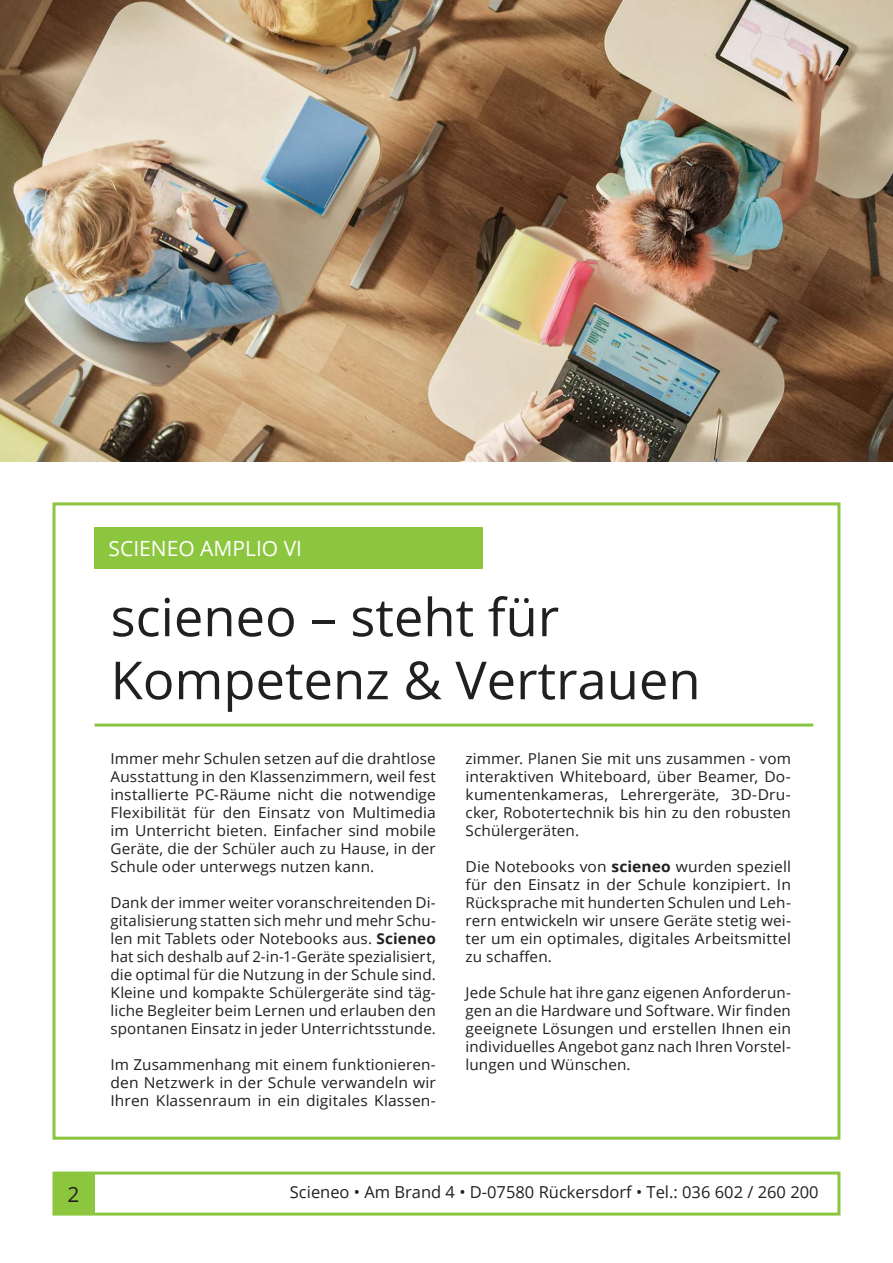
<style>
.page{position:relative;width:893px;height:1263px;background:#fff}
.page>*{position:absolute;margin:0;border:0;box-sizing:border-box;transform-origin:0 0}
.t1{font:52.5px/63px "Open Sans";color:#221f1f}
.t2{font:21px "Open Sans";color:#fff}
.t3{font:21px "Open Sans";color:#221f1f}
.t4{font:16.5px "Open Sans";color:#221f1f}
.t5{font:15px/18px "Open Sans";letter-spacing:.005em;color:#221f1f;text-align:justify}
.t6{font:15px/18px "Open Sans";letter-spacing:.005em;color:#221f1f;text-align:justify;scale:1.04 1}
.s1{font-weight:700}
</style>
<div class="page">
<div style="left:53px;top:1171px;width:787px;height:44px;border:3px solid #8cc63e"></div>
<div style="left:54px;top:1173px;width:41px;height:41px;background:#8cc63e"></div>
<img style="left:0;top:0;width:893px;height:461px">
<div style="left:53px;top:502px;width:787px;height:638px;border:3px solid #8cc63e"></div>
<div style="left:95px;top:527px;width:388px;height:41px;background:#8cc63e"></div>
<hr style="left:95px;top:723px;width:718px;height:3px;background:#89c544">
<h2 class="t2" style="left:109px;top:540px;width:195px">SCIENEO AMPLIO VI</h2>
<h1 class="t1" style="left:111px;top:591px;width:591px">scieneo – steht für<br>Kompetenz &amp; Vertrauen</h1>
<p class="t5" style="left:111px;top:751px;width:327px">Immer mehr Schulen setzen auf die drahtlose Ausstattung in den Klassenzimmern, weil fest installierte PC-Räume nicht die notwendige Flexibilität für den Einsatz von Multimedia im Unterricht bieten. Einfacher sind mobile Geräte, die der Schüler auch zu Hause, in der Schule oder unterwegs nutzen kann.</p>
<p class="t5" style="left:111px;top:895px;width:327px">Dank der immer weiter voranschreitenden Di&shy;gitalisierung statten sich mehr und mehr Schu&shy;len mit Tablets oder Notebooks aus. <span class="s1">Scieneo </span>hat sich deshalb auf 2-in-1-Geräte spezialisiert, die optimal für die Nutzung in der Schule sind.<br>Kleine und kompakte Schülergeräte sind täg&shy;liche Begleiter beim Lernen und erlauben den spontanen Einsatz in jeder Unterrichtsstunde.</p>
<p class="t5" style="left:111px;top:1057px;width:327px">Im Zusammenhang mit einem funktionieren&shy;den Netzwerk in der Schule verwandeln wir Ihren Klassenraum in ein digitales Klassen-</p>
<p class="t5" style="left:466px;top:751px;width:327px">zimmer. Planen Sie mit uns zusammen - vom interaktiven Whiteboard, über Beamer, Do&shy;kumentenkameras, Lehrergeräte, 3D-Dru&shy;cker, Robotertechnik bis hin zu den robusten Schülergeräten.</p>
<p class="t6" style="left:466px;top:859px;width:314px">Die Notebooks von <span class="s1">scieneo</span> wurden speziell für den Einsatz in der Schule konzipiert. In Rücksprache mit hunderten Schulen und Leh&shy;rern entwickeln wir unsere Geräte stetig wei&shy;ter um ein optimales, digitales Arbeitsmittel zu schaffen.</p>
<p class="t5" style="left:466px;top:985px;width:327px">Jede Schule hat ihre ganz eigenen Anforderun&shy;gen an die Hardware und Software. Wir finden geeignete Lösungen und erstellen Ihnen ein individuelles Angebot ganz nach Ihren Vorstel&shy;lungen und Wünschen.</p>
<h2 class="t3" style="left:68px;top:1185px;width:14px">2</h2>
<p class="t4" style="left:290px;top:1183px;width:530px">Scieneo • Am Brand 4 • D-07580 Rückersdorf • Tel.: 036 602 / 260 200</p>
</div>
